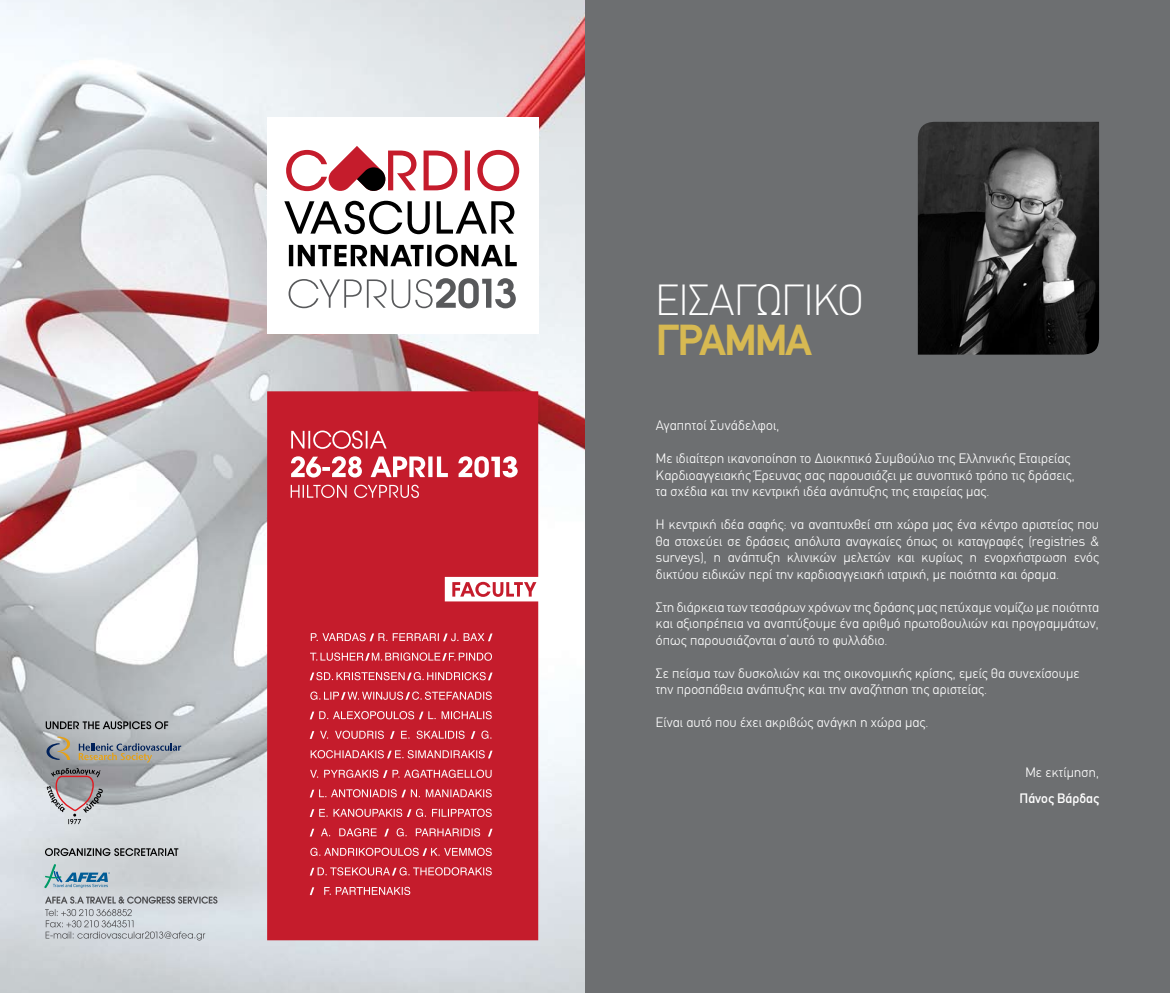
<style>
.page{position:relative;width:1170px;height:993px;background:#fff}
.page>*{position:absolute;margin:0;border:0;box-sizing:border-box;transform-origin:0 0}
.t1{font:100 43.75px "PF Din Text";color:#fff}
.t2{font:700 43.75px "PF Din Text";letter-spacing:-.04em;color:#d7b952}
.t3{font:300 13.75px/16.5px "PF Din Text";letter-spacing:.01em;color:#fff}
.t4{font:500 13.75px "PF Din Text";color:#fff}
</style>
<div class="page">
<div style="left:585px;top:0;width:584px;height:992px;background:#6d6f71"></div>
<img style="left:917px;top:122px;width:181px;height:232px">
<img style="left:0;top:0;width:585px;height:992px">
<div style="left:267px;top:117px;width:271px;height:217px;background:#fff"></div>
<svg style="left:284px;top:201px;width:230px;height:33px"></svg>
<svg style="left:286px;top:146px;width:233px;height:46px"></svg>
<svg style="left:288px;top:278px;width:227px;height:30px"></svg>
<svg style="left:289px;top:244px;width:227px;height:22px"></svg>
<svg style="left:45px;top:847px;width:133px;height:8px"></svg>
<svg style="left:44px;top:863px;width:66px;height:24px;background:#9bb8c5"></svg>
<svg style="left:45px;top:896px;width:172px;height:44px;background:#c2c7cc"></svg>
<svg style="left:46px;top:721px;width:122px;height:8px"></svg>
<svg style="left:46px;top:736px;width:135px;height:88px;background:#adaeaf"></svg>
<div style="left:267px;top:391px;width:271px;height:548px;background:#c51c2c"></div>
<svg style="left:452px;top:581px;width:84px;height:15px"></svg>
<svg style="left:310px;top:886px;width:100px;height:8px"></svg>
<svg style="left:310px;top:866px;width:181px;height:9px;background:#d35662"></svg>
<svg style="left:310px;top:847px;width:181px;height:8px"></svg>
<svg style="left:310px;top:827px;width:182px;height:9px;background:#d14e5a"></svg>
<svg style="left:310px;top:808px;width:181px;height:8px"></svg>
<svg style="left:310px;top:788px;width:181px;height:9px;background:#d35662"></svg>
<svg style="left:310px;top:769px;width:181px;height:8px"></svg>
<svg style="left:310px;top:749px;width:182px;height:9px;background:#d55b67"></svg>
<svg style="left:310px;top:730px;width:181px;height:8px"></svg>
<svg style="left:310px;top:710px;width:181px;height:9px;background:#d2535f"></svg>
<svg style="left:310px;top:691px;width:181px;height:8px"></svg>
<svg style="left:310px;top:671px;width:182px;height:9px;background:#d55c67"></svg>
<svg style="left:310px;top:652px;width:182px;height:8px"></svg>
<svg style="left:311px;top:632px;width:181px;height:9px;background:#d35561"></svg>
<svg style="left:291px;top:430px;width:95px;height:18px;background:#d45964"></svg>
<svg style="left:290px;top:484px;width:129px;height:14px;background:#d2515d"></svg>
<svg style="left:291px;top:456px;width:226px;height:21px"></svg>
<h1 class="t1" style="left:656px;top:273px;width:208px">εισαγωγικό</h1>
<h1 class="t2" style="left:656px;top:314px;width:153px">γράμμα</h1>
<p class="t3" style="left:656px;top:417px;width:125px">Αγαπητοί Συνάδελφοι,</p>
<p class="t3" style="left:656px;top:450px;width:420px">Με ιδιαίτερη ικανοποίηση το Διοικητικό Συμβούλιο της Ελληνικής Εταιρείας<br>Καρδιοαγγειακής Έρευνας σας παρουσιάζει με συνοπτικό τρόπο τις δράσεις, τα σχέδια και την κεντρική ιδέα ανάπτυξης της εταιρείας μας.</p>
<p class="t3" style="left:656px;top:516px;width:444px;text-align:justify">Η κεντρική ιδέα σαφής: να αναπτυχθεί στη χώρα μας ένα κέντρο αριστείας που θα στοχεύει σε δράσεις απόλυτα αναγκαίες όπως οι καταγραφές (registries &amp; surveys), η ανάπτυξη κλινικών μελετών και κυρίως η ενορχήστρωση ενός δικτύου ειδικών περί την καρδιοαγγειακή ιατρική, με ποιότητα και όραμα.</p>
<p class="t3" style="left:656px;top:598px;width:444px;text-align:justify">Στη διάρκεια των τεσσάρων χρόνων της δράσης μας πετύχαμε νομίζω με ποιότητα και αξιοπρέπεια να αναπτύξουμε ένα αριθμό πρωτοβουλιών και προγραμμάτων, όπως παρουσιάζονται σ’αυτό το φυλλάδιο.</p>
<p class="t3" style="left:656px;top:664px;width:425px">Σε πείσμα των δυσκολιών και της οικονομικής κρίσης, εμείς θα συνεχίσουμε την προσπάθεια ανάπτυξης και την αναζήτηση της αριστείας.</p>
<p class="t3" style="left:656px;top:714px;width:274px">Είναι αυτό που έχει ακριβώς ανάγκη η χώρα μας.</p>
<p class="t3" style="left:1025px;top:763px;width:75px">Με εκτίμηση,</p>
<p class="t4" style="left:1019px;top:790px;width:81px">Πάνος Βάρδας</p>
</div>
